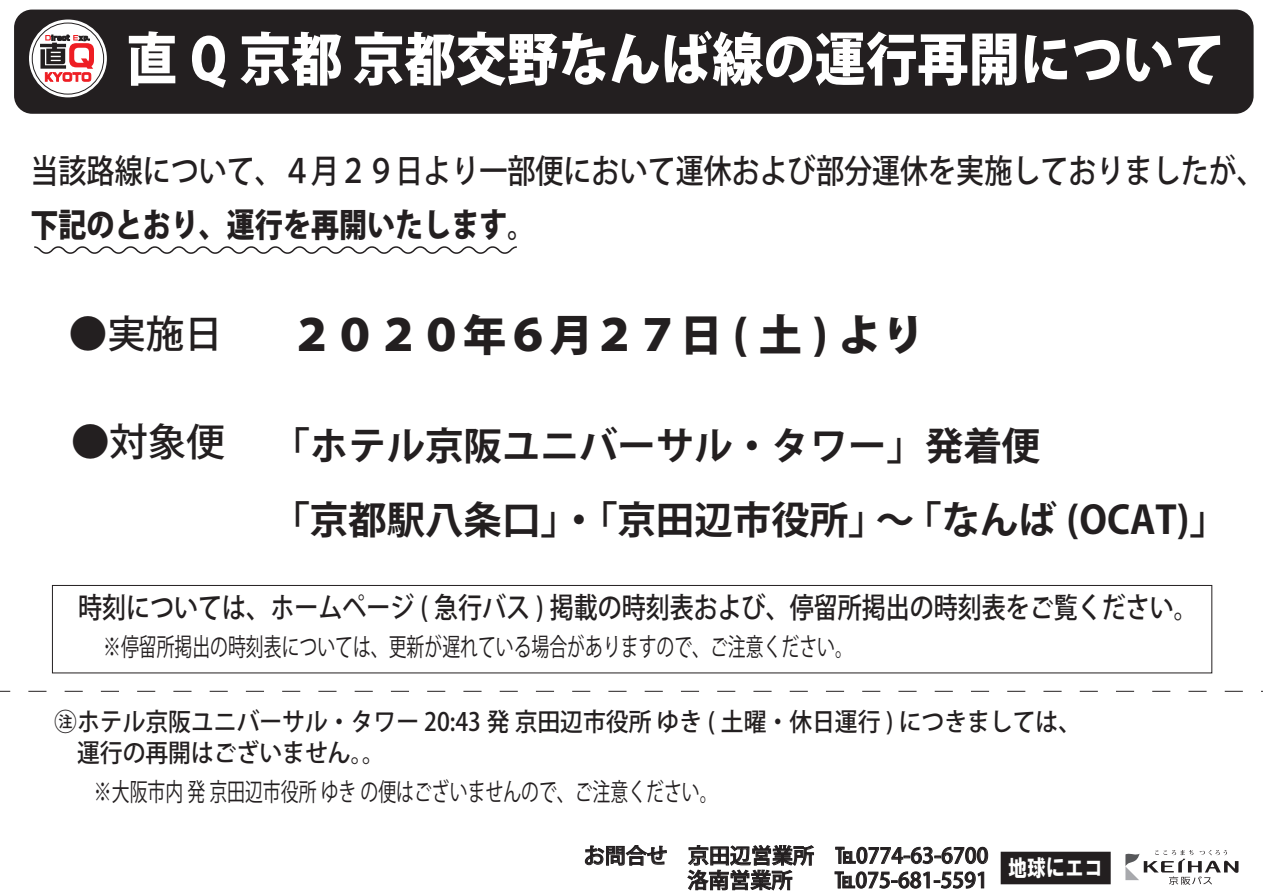
<style>
.page{position:relative;width:1263px;height:893px;background:#fff}
.page>*{position:absolute;margin:0;border:0;box-sizing:border-box;transform-origin:0 0}
.t1{font:800 57px "Koz Go Pr 6 N";color:#fff;scale:.9 1}
.t2{font:800 43.2px "Koz Go Pr 6 N";color:#231f20}
.t3{font:700 38.4px "Koz Go Pr 6 N";color:#231f20}
.t4{font:500 38.4px "Koz Go Pr 6 N";color:#231f20}
.t5{font:500 33px "Koz Go Pr 6 N";color:#231f20;scale:.85 1}
.t6{font:800 33px "Koz Go Pr 6 N";color:#231f20;scale:.85 1}
.t7{font:500 28.5px "Koz Go Pr 6 N";color:#231f20;scale:.84 1}
.t8{font:500 25.2px/31.5px "Koz Go Pr 6 N";color:#231f20;scale:.9 1}
.t9{font:25.05px "Koz Go Pr 6 N";color:#231f20;scale:.71 1}
.t10{font:23.1px "HG Soei Kakugothic UB";color:#fff;scale:.82 1}
.t11{font:500 21px "Koz Go Pr 6 N";color:#231f20}
</style>
<div class="page">
<svg style="left:1125px;top:850px;width:113px;height:35px"></svg>
<div style="left:1001px;top:852px;width:110px;height:32px;background:#231f20"></div>
<svg style="left:585px;top:845px;width:81px;height:20px"></svg>
<svg style="left:835px;top:847px;width:153px;height:17px"></svg>
<div style="left:14px;top:10px;width:1239px;height:104px;background:#231f20;border-radius:18px"></div>
<svg style="left:28px;top:19px;width:80px;height:79px;fill:#fff"></svg>
<div style="left:27px;top:18px;width:81px;height:81px;border:2px solid #231f20;border-radius:50%"></div>
<div style="left:32px;top:23px;width:72px;height:72px;border:1px solid #231f20;border-radius:50%"></div>
<svg style="left:40px;top:35px;width:54px;height:47px"></svg>
<svg style="left:688px;top:845px;width:126px;height:45px"></svg>
<svg style="left:835px;top:872px;width:149px;height:16px"></svg>
<div style="left:52px;top:585px;width:1160px;height:88px;border:1px solid #231f20"></div>
<svg style="left:34px;top:246px;width:483px;height:8px"></svg>
<svg style="left:0;top:691px;width:1263px;height:1px"></svg>
<h1 class="t1" style="left:126px;top:27px;width:1222px">直 Q 京都 京都交野なんば線の運行再開について</h1>
<h3 class="t5" style="left:31px;top:152px;width:1454px">当該路線について、４月２９日より一部便において運休および部分運休を実施しておりましたが、</h3>
<h3 class="t6" style="left:31px;top:207px;width:596px">下記のとおり、運行を再開いたします。</h3>
<h3 class="t4" style="left:69px;top:313px;width:155px">●実施日</h3>
<h2 class="t2" style="left:290px;top:311px;width:636px">２０２０年６月２７日 ( 土 ) より</h2>
<h3 class="t4" style="left:71px;top:420px;width:155px">●対象便</h3>
<h3 class="t3" style="left:271px;top:424px;width:770px">「ホテル京阪ユニバーサル・タワー」発着便</h3>
<h3 class="t3" style="left:271px;top:498px;width:958px">「京都駅八条口」・「京田辺市役所」～ 「なんば (OCAT)」</h3>
<p class="t7" style="left:78px;top:591px;width:1334px">時刻については、ホームページ ( 急行バス ) 掲載の時刻表および、停留所掲出の時刻表をご覧ください。</p>
<p class="t9" style="left:103px;top:633px;width:1057px">※停留所掲出の時刻表については、更新が遅れている場合がありますので、ご注意ください。</p>
<p class="t8" style="left:54px;top:706px;width:1142px">㊟ホテル京阪ユニバーサル・タワー 20:43 発 京田辺市役所 ゆき ( 土曜・休日運行 ) につきましては、　運行の再開はございません。。</p>
<p class="t9" style="left:94px;top:777px;width:880px">※大阪市内 発 京田辺市役所 ゆき の便はございませんので、ご注意ください。</p>
<p class="t11" style="left:584px;top:844px;width:406px">お問合せ　京田辺営業所　℡0774-63-6700</p>
<p class="t11" style="left:687px;top:868px;width:302px">洛南営業所　　℡075-681-5591</p>
<p class="t10" style="left:1008px;top:856px;width:118px">地球にエコ</p>
</div>
